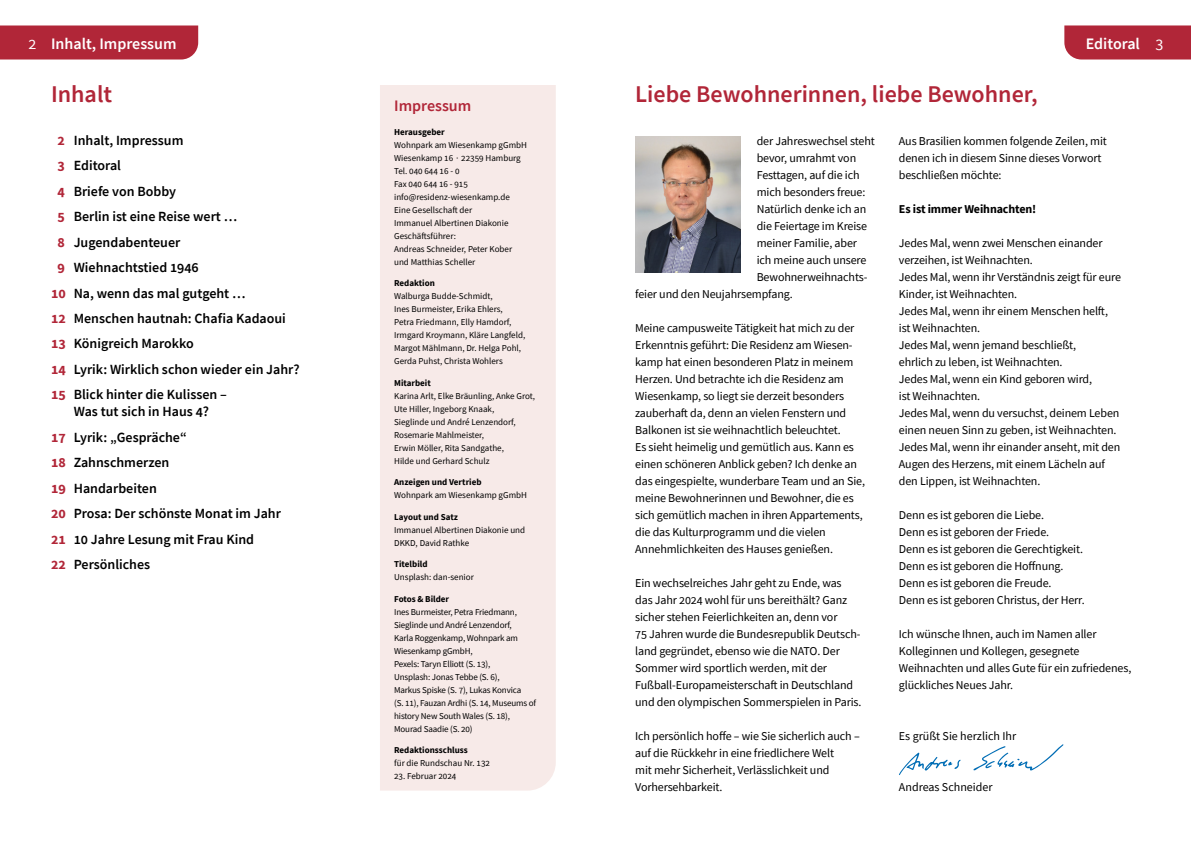
<style>
.page{position:relative;width:1191px;height:842px;background:#fff}
.page>*{position:absolute;margin:0;border:0;box-sizing:border-box;transform-origin:0 0}
.t1{font:600 24px "Source Sans Pro";color:#b12638}
.t2{font:600 16px "Source Sans Pro";color:#fff}
.t3{font:600 16px "Source Sans Pro";color:#b12638}
.t4{font:16px "Source Sans Pro";color:#fff}
.t5{font:600 14px/25.5px "Source Sans Pro";color:#000}
.t6{font:12px/17px "Source Sans Pro";letter-spacing:-.01em;color:#000}
.t7{font:700 12px "Source Sans Pro";letter-spacing:-.01em;color:#000}
.t8{font:9px/13px "Source Sans Pro";color:#000}
.t9{font:700 9px "Source Sans Pro";color:#000}
.s1{font-weight:700;color:#b12638}
.s2{font-weight:400}
</style>
<div class="page">
<div style="left:0;top:26px;width:198px;height:34px;background:#b12638"></div>
<div style="left:380px;top:85px;width:176px;height:706px;background:#f7eae8"></div>
<svg style="left:1064px;top:25px;width:127px;height:35px;background:#b42f40"></svg>
<svg style="left:899px;top:752px;width:61px;height:23px"></svg>
<svg style="left:973px;top:744px;width:90px;height:27px"></svg>
<img style="left:635px;top:136px;width:105px;height:136px">
<h2 class="t4" style="left:28px;top:33px;width:9px">2</h2>
<h2 class="t2" style="left:51px;top:33px;width:127px">Inhalt, Impressum</h2>
<h1 class="t1" style="left:51px;top:78px;width:63px">Inhalt</h1>
<p class="t5" style="left:58px;top:127px;width:127px"><span class="s1">2</span> Inhalt, Impressum</p>
<p class="t5" style="left:58px;top:152px;width:65px"><span class="s1">3</span> Editoral</p>
<p class="t5" style="left:58px;top:178px;width:120px"><span class="s1">4</span> Briefe von Bobby</p>
<p class="t5" style="left:58px;top:203px;width:181px"><span class="s1">5</span> Berlin ist eine Reise wert …</p>
<p class="t5" style="left:58px;top:229px;width:124px"><span class="s1">8</span> Jugendabenteuer</p>
<p class="t5" style="left:58px;top:254px;width:143px"><span class="s1">9</span> Wiehnachtstied 1946</p>
<p class="t5" style="left:51px;top:280px;width:196px"><span class="s1">10</span> Na, wenn das mal gutgeht …</p>
<p class="t5" style="left:51px;top:305px;width:236px"><span class="s1">12</span> Menschen hautnah: Chafia Kadaoui</p>
<p class="t5" style="left:51px;top:331px;width:144px"><span class="s1">13</span> Königreich Marokko</p>
<p class="t5" style="left:51px;top:356px;width:250px"><span class="s1">14</span> Lyrik: Wirklich schon wieder ein Jahr?</p>
<p class="t5" style="left:51px;top:382px;width:177px"><span class="s1">15</span> Blick hinter die Kulissen –</p>
<p class="t5" style="left:51px;top:399px;width:231px;text-indent:23px">Was tut sich in Haus 4?<br><span class="s1">17</span> Lyrik: „Gespräche“<br><span class="s1">18</span> Zahnschmerzen<br><span class="s1">19</span> Handarbeiten<br><span class="s1">20</span> Prosa: Der schönste Monat im Jahr<br><span class="s1">21</span> 10 Jahre Lesung mit Frau Kind<br><span class="s1">22</span> Persönliches</p>
<h2 class="t3" style="left:394px;top:95px;width:79px">Impressum</h2>
<p class="t9" style="left:394px;top:126px;width:52px">Herausgeber</p>
<p class="t8" style="left:394px;top:138px;width:134px">Wohnpark am Wiesenkamp gGmbH<br>Wiesenkamp 16 ∙ 22359 Hamburg<br>Tel. 040 644 16 - 0<br>Fax 040 644 16 - 915 info@residenz-wiesenkamp.de<br>Eine Gesellschaft der<br>Immanuel Albertinen Diakonie<br>Geschäftsführer:<br>Andreas Schneider, Peter Kober und Matthias Scheller</p>
<p class="t9" style="left:394px;top:277px;width:42px">Redaktion</p>
<p class="t8" style="left:394px;top:290px;width:133px">Walburga Budde-Schmidt,<br>Ines Burmeister, Erika Ehlers,<br>Petra Friedmann, Elly Hamdorf,<br>Irmgard Kroymann, Kläre Langfeld,<br>Margot Mählmann, Dr. Helga Pohl,<br>Gerda Puhst, Christa Wohlers</p>
<p class="t9" style="left:394px;top:377px;width:38px">Mitarbeit</p>
<p class="t8" style="left:394px;top:389px;width:142px">Karina Arlt, Elke Bräunling, Anke Grot,<br>Ute Hiller, Ingeborg Knaak,<br>Sieglinde und André Lenzendorf,<br>Rosemarie Mahlmeister,<br>Erwin Möller, Rita Sandgathe,<br>Hilde und Gerhard Schulz</p>
<p class="t9" style="left:394px;top:476px;width:89px">Anzeigen und Vertrieb</p>
<p class="t8" style="left:394px;top:489px;width:134px">Wohnpark am Wiesenkamp gGmbH</p>
<p class="t9" style="left:394px;top:511px;width:65px">Layout und Satz</p>
<p class="t8" style="left:394px;top:523px;width:132px">Immanuel Albertinen Diakonie und<br>DKKD, David Rathke</p>
<p class="t9" style="left:394px;top:558px;width:35px">Titelbild</p>
<p class="t8" style="left:394px;top:571px;width:81px">Unsplash: dan-senior</p>
<p class="t9" style="left:394px;top:593px;width:57px">Fotos &amp; Bilder</p>
<p class="t8" style="left:394px;top:605px;width:143px">Ines Burmeister, Petra Friedmann,<br>Sieglinde und André Lenzendorf,<br>Karla Roggenkamp, Wohnpark am<br>Wiesenkamp gGmbH,<br>Pexels: Taryn Elliott (S. 13),<br>Unsplash: Jonas Tebbe (S. 6),<br>Markus Spiske (S. 7), Lukas Konvica<br>(S. 11), Fauzan Ardhi (S. 14, Museums of history New South Wales (S. 18),<br>Mourad Saadie (S. 20)</p>
<p class="t9" style="left:394px;top:744px;width:75px">Redaktionsschluss</p>
<p class="t8" style="left:394px;top:757px;width:97px">für die Rundschau Nr. 132</p>
<p class="t8" style="left:394px;top:770px;width:64px">23. Februar 2024</p>
<h1 class="t1" style="left:635px;top:78px;width:404px">Liebe Bewohnerinnen, liebe Bewohner,</h1>
<h2 class="t2" style="left:1085px;top:33px;width:79px">Editoral <span class="s2">3</span></h2>
<p class="t6" style="left:756px;top:132px;width:120px">der Jahreswechsel steht</p>
<p class="t6" style="left:756px;top:149px;width:101px">bevor, umrahmt von</p>
<p class="t6" style="left:756px;top:166px;width:104px">Festtagen, auf die ich</p>
<p class="t6" style="left:756px;top:183px;width:110px">mich besonders freue:</p>
<p class="t6" style="left:756px;top:200px;width:111px">Natürlich denke ich an</p>
<p class="t6" style="left:756px;top:217px;width:112px">die Feiertage im Kreise</p>
<p class="t6" style="left:756px;top:234px;width:102px">meiner Familie, aber</p>
<p class="t6" style="left:756px;top:251px;width:111px">ich meine auch unsere</p>
<p class="t6" style="left:756px;top:268px;width:112px">Bewohnerweihnachts-</p>
<p class="t6" style="left:635px;top:285px;width:159px">feier und den Neujahrsempfang.</p>
<p class="t6" style="left:635px;top:319px;width:231px">Meine campusweite Tätigkeit hat mich zu der Erkenntnis geführt: Die Residenz am Wiesen&shy;kamp hat einen besonderen Platz in meinem Herzen. Und betrachte ich die Residenz am Wiesenkamp, so liegt sie derzeit besonders zauberhaft da, denn an vielen Fenstern und Balkonen ist sie weihnachtlich beleuchtet.<br>Es sieht heimelig und gemütlich aus. Kann es einen schöneren Anblick geben? Ich denke an das eingespielte, wunderbare Team und an Sie, meine Bewohnerinnen und Bewohner, die es sich gemütlich machen in ihren Appartements, die das Kulturprogramm und die vielen Annehmlichkeiten des Hauses genießen.</p>
<p class="t6" style="left:635px;top:574px;width:228px">Ein wechselreiches Jahr geht zu Ende, was das Jahr 2024 wohl für uns bereithält? Ganz sicher stehen Feierlichkeiten an, denn vor<br>75 Jahren wurde die Bundesrepublik Deutsch&shy;land gegründet, ebenso wie die NATO. Der Sommer wird sportlich werden, mit der Fußball-Europameisterschaft in Deutschland und den olympischen Sommerspielen in Paris.</p>
<p class="t6" style="left:635px;top:727px;width:226px">Ich persönlich hoffe – wie Sie sicherlich auch – auf die Rückkehr in eine friedlichere Welt<br>mit mehr Sicherheit, Verlässlichkeit und Vorhersehbarkeit.</p>
<p class="t6" style="left:899px;top:132px;width:209px">Aus Brasilien kommen folgende Zeilen, mit denen ich in diesem Sinne dieses Vorwort beschließen möchte:</p>
<p class="t7" style="left:899px;top:201px;width:139px">Es ist immer Weihnachten!</p>
<p class="t6" style="left:899px;top:234px;width:223px">Jedes Mal, wenn zwei Menschen einander verzeihen, ist Weihnachten.<br>Jedes Mal, wenn ihr Verständnis zeigt für eure Kinder, ist Weihnachten.<br>Jedes Mal, wenn ihr einem Menschen helft, ist Weihnachten.<br>Jedes Mal, wenn jemand beschließt,<br>ehrlich zu leben, ist Weihnachten.<br>Jedes Mal, wenn ein Kind geboren wird,<br>ist Weihnachten.<br>Jedes Mal, wenn du versuchst, deinem Leben einen neuen Sinn zu geben, ist Weihnachten.<br>Jedes Mal, wenn ihr einander anseht, mit den Augen des Herzens, mit einem Lächeln auf den Lippen, ist Weihnachten.</p>
<p class="t6" style="left:899px;top:506px;width:187px">Denn es ist geboren die Liebe.<br>Denn es ist geboren der Friede.<br>Denn es ist geboren die Gerechtigkeit.<br>Denn es ist geboren die Hoffnung.<br>Denn es ist geboren die Freude.<br>Denn es ist geboren Christus, der Herr.</p>
<p class="t6" style="left:899px;top:625px;width:234px">Ich wünsche Ihnen, auch im Namen aller Kolleginnen und Kollegen, gesegnete Weihnachten und alles Gute für ein zufriedenes, glückliches Neues Jahr.</p>
<p class="t6" style="left:899px;top:727px;width:119px">Es grüßt Sie herzlich Ihr</p>
<p class="t6" style="left:899px;top:778px;width:95px">Andreas Schneider</p>
</div>
